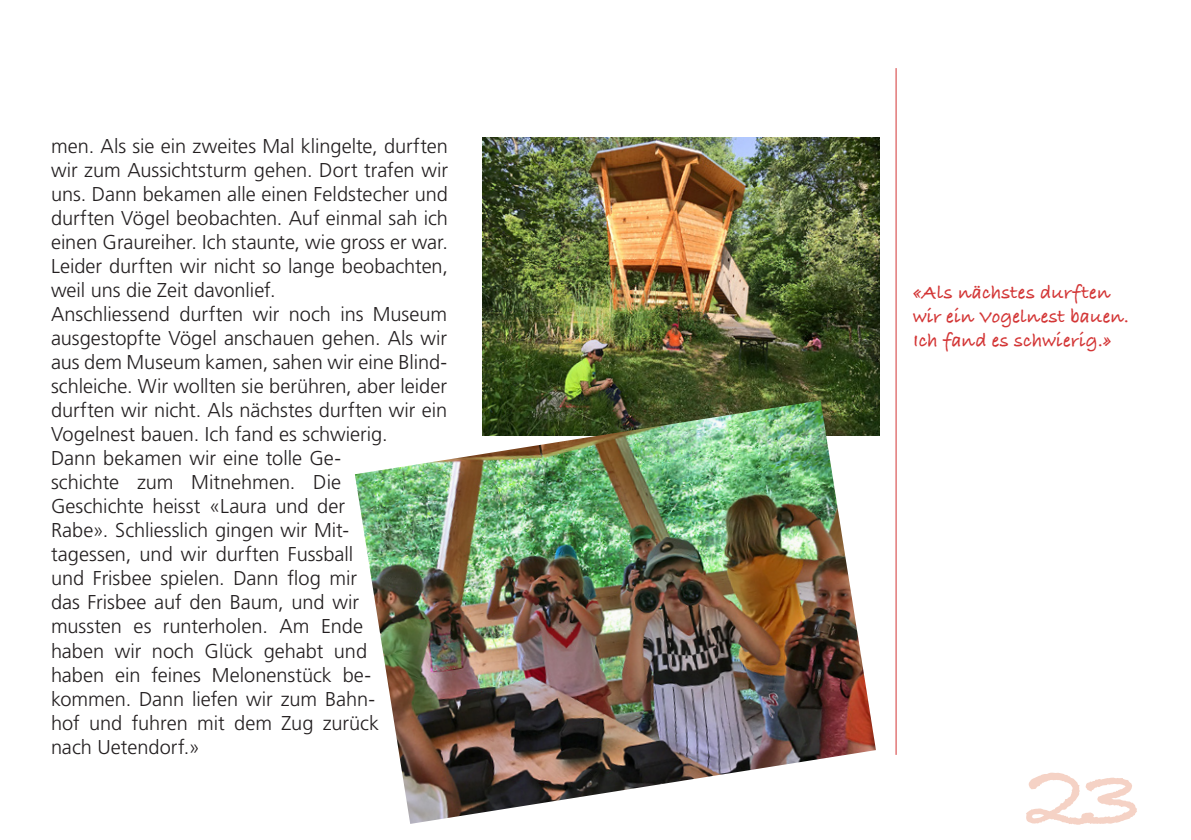
<style>
.page{position:relative;width:1191px;height:840px;background:#fff}
.page>*{position:absolute;margin:0;border:0;box-sizing:border-box;transform-origin:0 0}
.t1{font:700 100px "Bradley Hand ITCTT";color:#f5d2c5}
.t2{font:300 20px/24px "Frutiger LT Std";color:#231f20}
.t3{font:700 20px/24px "Bradley Hand ITCTT";letter-spacing:.01em;color:#d33535}
</style>
<div class="page">
<hr style="left:895px;top:68px;width:1px;height:686px;background:#d33535">
<img style="left:482px;top:138px;width:397px;height:297px">
<img style="left:355px;top:400px;width:521px;height:423px">
<p class="t2" style="left:51px;top:134px;width:398px">men. Als sie ein zweites Mal klingelte, durften wir zum Aussichtsturm gehen. Dort trafen wir uns. Dann bekamen alle einen Feldstecher und durften Vögel beobachten. Auf einmal sah ich einen Graureiher. Ich staunte, wie gross er war.<br>Leider durften wir nicht so lange beobachten, weil uns die Zeit davonlief.<br>Anschliessend durften wir noch ins Museum ausgestopfte Vögel anschauen gehen. Als wir aus dem Museum kamen, sahen wir eine Blind&shy;schleiche. Wir wollten sie berühren, aber leider durften wir nicht. Als nächstes durften wir ein Vogelnest bauen. Ich fand es schwierig.<br>Dann bekamen wir eine tolle Ge-<br>schichte zum Mitnehmen. Die<br>Geschichte heisst «Laura und der<br>Rabe». Schliesslich gingen wir Mit-<br>tagessen, und wir durften Fussball<br>und Frisbee spielen. Dann flog mir<br>das Frisbee auf den Baum, und wir<br>mussten es runterholen. Am Ende<br>haben wir noch Glück gehabt und<br>haben ein feines Melonenstück be&shy;kommen. Dann liefen wir zum Bahn-<br>hof und fuhren mit dem Zug zurück<br>nach Uetendorf.»</p>
<p class="t3" style="left:913px;top:279px;width:218px">«Als nächstes durften wir ein Vogelnest bauen.<br>Ich fand es schwierig.»</p>
<h1 class="t1" style="left:1026px;top:718px;width:116px">23</h1>
</div>
